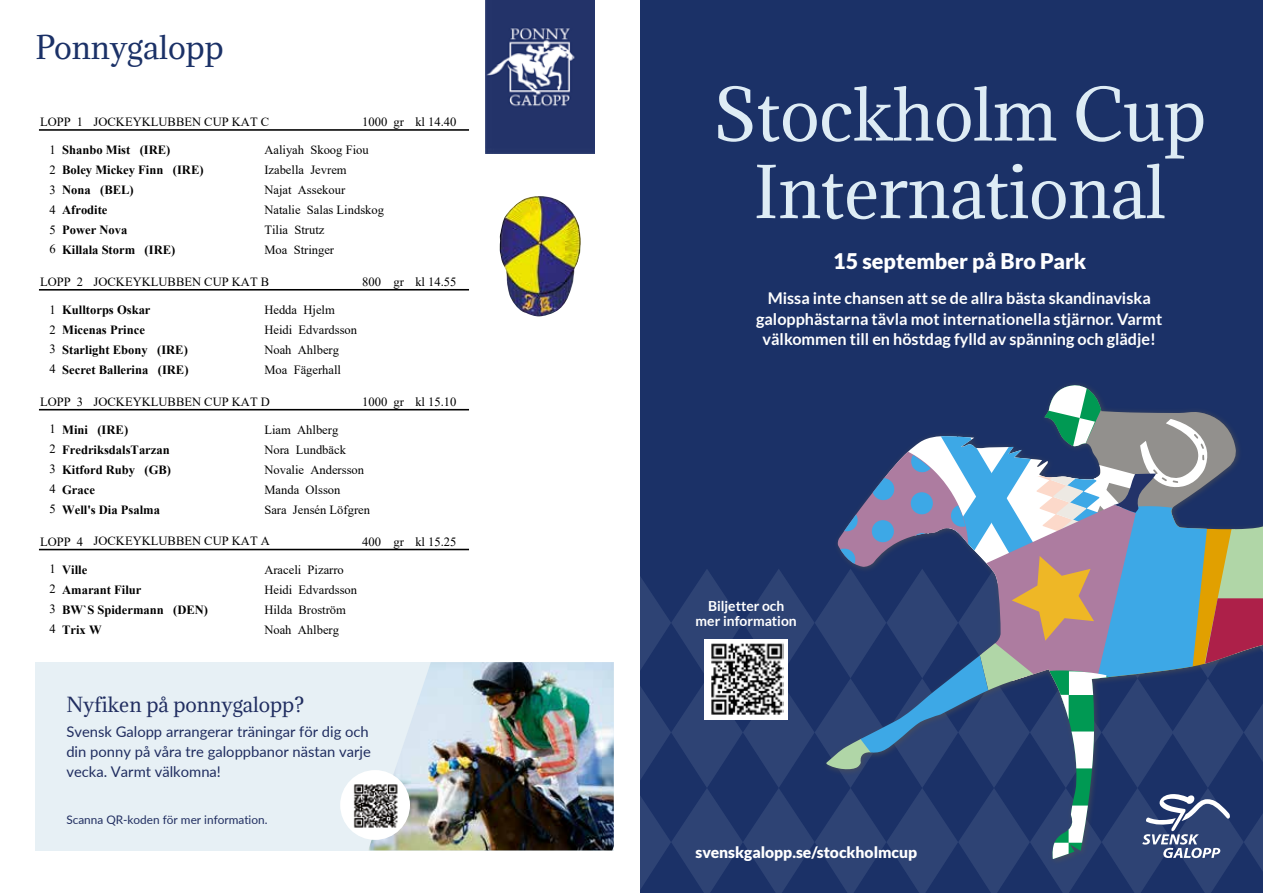
<style>
.page{position:relative;width:1263px;height:893px;background:#fff}
.page>*{position:absolute;margin:0;border:0;box-sizing:border-box;transform-origin:0 0}
.t1{font:66.75px/77.6px "Adamina";letter-spacing:-.005em;color:#deecf5;text-align:center}
.t2{font:30px "Adamina";color:#1b3167}
.t3{font:900 21.6px "Lato";color:#fff}
.t4{font:19.2px "Adamina";color:#202d60}
.t5{font:700 16.2px/20.5px "Lato";color:#fff;text-align:center}
.t6{font:900 15.6px "Lato";color:#fff}
.t7{font:14.7px/20px "Lato";color:#202d60}
.t8{font:700 13.8px/15.3px "Lato";color:#fff;text-align:center}
.t9{font:12.6px/20px "Times New Roman";color:#000;text-align:justify}
.t10{font:700 12.6px/20px "Times New Roman";color:#000}
.t11{font:11.85px "Lato";color:#202d60}
</style>
<div class="page">
<img style="left:485px;top:0;width:109px;height:153px">
<div style="left:35px;top:662px;width:579px;height:188px;background:#e7f0f5"></div>
<img style="left:368px;top:662px;width:246px;height:188px">
<div style="left:340px;top:770px;width:70px;height:70px;background:#fff;border-radius:35px"></div>
<img style="left:353px;top:784px;width:45px;height:44px">
<img style="left:499px;top:196px;width:82px;height:120px">
<svg style="left:38px;top:289px;width:431px;height:262px"></svg>
<hr style="left:39px;top:129px;width:430px;height:2px;background:#000">
<hr style="left:39px;top:289px;width:430px;height:2px;background:#000">
<hr style="left:39px;top:409px;width:430px;height:1px;background:#000">
<hr style="left:39px;top:549px;width:430px;height:1px;background:#000">
<div style="left:640px;top:0;width:623px;height:893px;background:#1b3167"></div>
<svg style="left:640px;top:384px;width:623px;height:509px"></svg>
<h2 class="t2" style="left:35px;top:27px;width:190px">Ponnygalopp</h2>
<p class="t9" style="left:77px;top:111px;width:8px">1</p>
<p class="t9" style="left:40px;top:112px;width:32px">LOPP</p>
<p class="t9" style="left:94px;top:111px;width:177px">JOCKEYKLUBBEN CUP KAT C</p>
<p class="t9" style="left:362px;top:111px;width:27px">1000</p>
<p class="t9" style="left:393px;top:111px;width:12px">gr</p>
<p class="t9" style="left:50px;top:139px;width:8px">1<br>2<br>3<br>4<br>5<br>6</p>
<p class="t10" style="left:62px;top:140px;width:143px">Shanbo Mist (IRE)<br>Boley Mickey Finn (IRE)<br>Nona (BEL)<br>Afrodite<br>Power Nova<br>Killala Storm (IRE)</p>
<p class="t9" style="left:264px;top:140px;width:121px;text-align:left">Aaliyah Skoog Fiou<br>Izabella Jevrem<br>Najat Assekour<br>Natalie Salas Lindskog<br>Tilia Strutz<br>Moa Stringer</p>
<p class="t9" style="left:77px;top:271px;width:8px">2</p>
<p class="t9" style="left:40px;top:272px;width:32px">LOPP</p>
<p class="t9" style="left:94px;top:271px;width:177px">JOCKEYKLUBBEN CUP KAT B</p>
<p class="t9" style="left:362px;top:271px;width:20px">800</p>
<p class="t9" style="left:50px;top:299px;width:8px">1<br>2<br>3<br>4</p>
<p class="t10" style="left:62px;top:299px;width:128px">Kulltorps Oskar<br>Micenas Prince<br>Starlight Ebony (IRE)<br>Secret Ballerina (IRE)</p>
<p class="t9" style="left:264px;top:300px;width:94px;text-align:left">Hedda Hjelm<br>Heidi Edvardsson<br>Noah Ahlberg<br>Moa Fägerhall</p>
<p class="t9" style="left:393px;top:271px;width:12px">gr</p>
<p class="t9" style="left:77px;top:391px;width:8px">3</p>
<p class="t9" style="left:40px;top:392px;width:32px">LOPP</p>
<p class="t9" style="left:94px;top:391px;width:178px">JOCKEYKLUBBEN CUP KAT D</p>
<p class="t9" style="left:362px;top:391px;width:27px">1000</p>
<p class="t9" style="left:393px;top:391px;width:12px">gr</p>
<p class="t9" style="left:50px;top:419px;width:8px">1<br>2<br>3<br>4<br>5</p>
<p class="t10" style="left:62px;top:419px;width:110px">Mini (IRE)<br>FredriksdalsTarzan<br>Kitford Ruby (GB)<br>Grace<br>Well's Dia Psalma</p>
<p class="t9" style="left:264px;top:419px;width:107px;text-align:left">Liam Ahlberg<br>Nora Lundbäck<br>Novalie Andersson<br>Manda Olsson<br>Sara Jensén Löfgren</p>
<p class="t9" style="left:77px;top:531px;width:8px">4</p>
<p class="t9" style="left:40px;top:531px;width:32px">LOPP</p>
<p class="t9" style="left:94px;top:531px;width:178px">JOCKEYKLUBBEN CUP KAT A</p>
<p class="t9" style="left:362px;top:531px;width:20px">400</p>
<p class="t9" style="left:50px;top:559px;width:8px">1<br>2<br>3<br>4</p>
<p class="t10" style="left:62px;top:559px;width:147px">Ville<br>Amarant Filur<br>BW`S Spidermann (DEN)<br>Trix W</p>
<p class="t9" style="left:264px;top:559px;width:94px;text-align:left">Araceli Pizarro<br>Heidi Edvardsson<br>Hilda Broström<br>Noah Ahlberg</p>
<p class="t9" style="left:393px;top:531px;width:12px">gr</p>
<p class="t9" style="left:415px;top:111px;width:43px">kl 14.40</p>
<p class="t9" style="left:415px;top:271px;width:43px">kl 14.55</p>
<p class="t9" style="left:415px;top:391px;width:43px">kl 15.10</p>
<p class="t9" style="left:415px;top:531px;width:43px">kl 15.25</p>
<h3 class="t4" style="left:66px;top:692px;width:239px">Nyfiken på ponnygalopp?</h3>
<p class="t7" style="left:66px;top:721px;width:306px">Svensk Galopp arrangerar träningar för dig och din ponny på våra tre galoppbanor nästan varje vecka. Varmt välkomna!</p>
<p class="t11" style="left:66px;top:812px;width:203px">Scanna QR-koden för mer information.</p>
<h1 class="t1" style="left:713px;top:76px;width:494px">Stockholm Cup<br>International</h1>
<h3 class="t3" style="left:833px;top:248px;width:255px">15 september på Bro Park</h3>
<p class="t5" style="left:756px;top:288px;width:408px">Missa inte chansen att se de allra bästa skandinaviska galopphästarna tävla mot internationella stjärnor. Varmt välkommen till en höstdag fylld av spänning och glädje!</p>
<p class="t8" style="left:696px;top:598px;width:103px">Biljetter och mer information</p>
<p class="t6" style="left:695px;top:843px;width:223px">svenskgalopp.se/stockholmcup</p>
</div>
